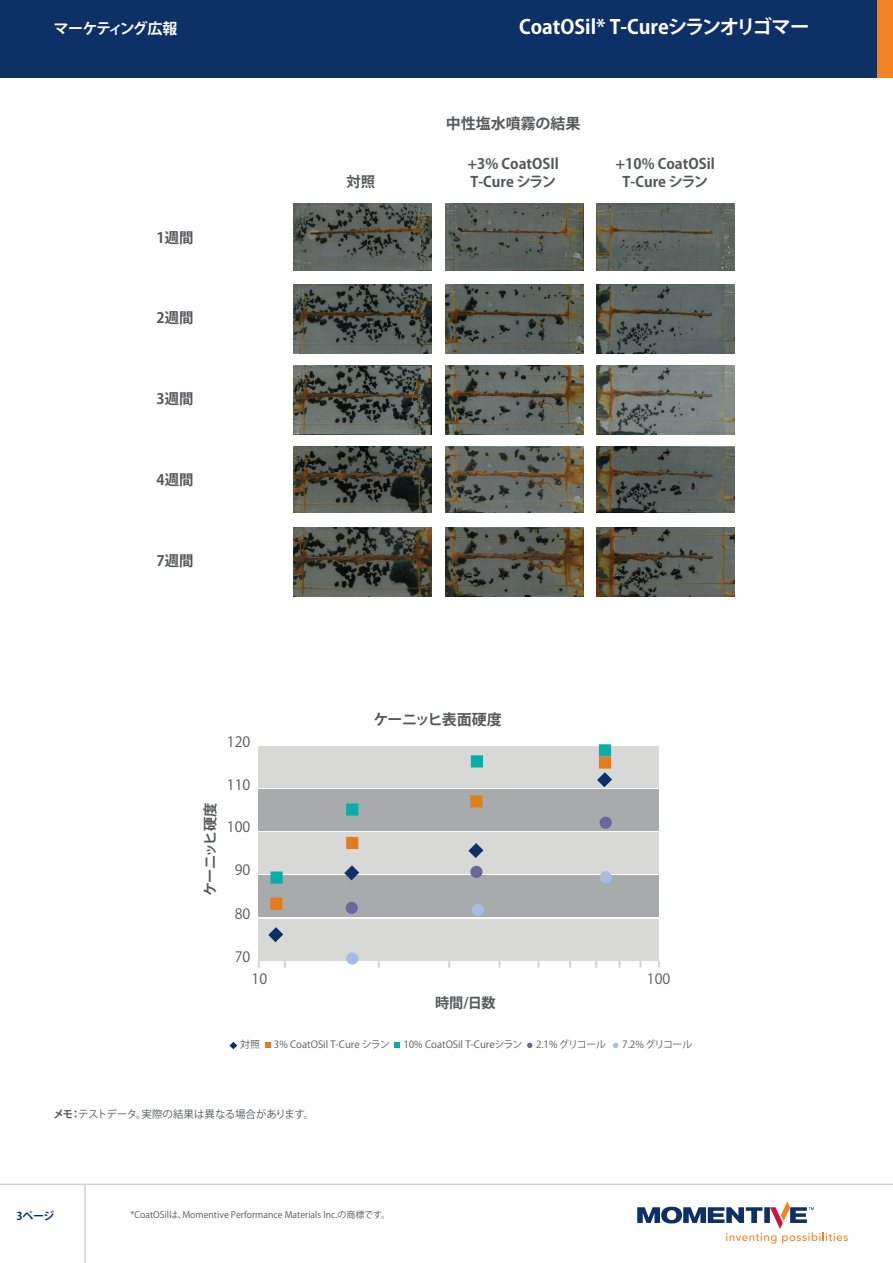
<style>
.page{position:relative;width:893px;height:1263px;background:#fff}
.page>*{position:absolute;margin:0;border:0;box-sizing:border-box;transform-origin:0 0}
.t1{font:700 19.5px "Koz Go Pro";color:#fff}
.t2{font:700 15px "Koz Go Pro";color:#55585b}
.t3{font:700 15px "Koz Go Pro";letter-spacing:-.045em;color:#55585b}
.t4{font:700 15px "Koz Go Pro";letter-spacing:-.075em;color:#fff}
.t5{font:700 14.4px "Koz Go Pro";color:#55585b}
.t6{font:14.1px "Koz Go Pro";color:#55585b}
.t7{font:700 14.1px "Koz Go Pro";letter-spacing:-.05em;color:#55585b}
.t8{font:700 10.95px "Koz Go Pro";color:#0d3166}
.t9{font:10.5px "Koz Go Pro";letter-spacing:-.015em;color:#55585b}
.t10{font:9.9px "Koz Go Pro";color:#55585b}
.t11{font:9px "Koz Go Pro";color:#55585b}
.s1{font-weight:700}
</style>
<div class="page">
<div style="left:258px;top:746px;width:401px;height:41px;background:#d8d9d7"></div>
<div style="left:258px;top:789px;width:401px;height:41px;background:#a8abac"></div>
<div style="left:258px;top:832px;width:401px;height:42px;background:#d8d9d7"></div>
<div style="left:258px;top:876px;width:401px;height:41px;background:#a8abac"></div>
<div style="left:258px;top:919px;width:401px;height:41px;background:#d8d9d7"></div>
<hr style="left:84px;top:1184px;width:2px;height:79px;background:#d1d2d4">
<hr style="left:0;top:1183px;width:893px;height:2px;background:#d1d2d4">
<svg style="left:637px;top:1201px;width:211px;height:42px"></svg>
<img style="left:445px;top:204px;width:138px;height:66px">
<img style="left:445px;top:285px;width:138px;height:69px">
<img style="left:445px;top:366px;width:138px;height:68px">
<img style="left:445px;top:446px;width:138px;height:67px">
<img style="left:445px;top:527px;width:138px;height:69px">
<img style="left:597px;top:204px;width:137px;height:66px">
<img style="left:597px;top:285px;width:137px;height:69px">
<img style="left:597px;top:366px;width:137px;height:68px">
<img style="left:597px;top:446px;width:137px;height:67px">
<img style="left:597px;top:527px;width:137px;height:69px">
<img style="left:294px;top:204px;width:138px;height:66px">
<img style="left:294px;top:285px;width:138px;height:69px">
<img style="left:294px;top:366px;width:138px;height:68px">
<img style="left:294px;top:446px;width:138px;height:67px">
<img style="left:294px;top:527px;width:138px;height:69px">
<svg style="left:229px;top:1041px;width:9px;height:9px"></svg>
<svg style="left:266px;top:1043px;width:5px;height:5px"></svg>
<svg style="left:394px;top:1043px;width:6px;height:5px"></svg>
<svg style="left:527px;top:1043px;width:5px;height:5px"></svg>
<svg style="left:613px;top:1043px;width:5px;height:5px"></svg>
<div style="left:600px;top:745px;width:10px;height:10px;background:#07ada7"></div>
<div style="left:599px;top:744px;width:12px;height:12px;border:2px solid #07ada7"></div>
<div style="left:600px;top:757px;width:10px;height:11px;background:#e37c1c"></div>
<div style="left:599px;top:756px;width:12px;height:13px;border:2px solid #e37c1c"></div>
<div style="left:272px;top:872px;width:10px;height:11px;background:#07ada7"></div>
<div style="left:270px;top:871px;width:13px;height:13px;border:2px solid #07ada7"></div>
<svg style="left:596px;top:772px;width:17px;height:16px"></svg>
<div style="left:347px;top:804px;width:10px;height:10px;background:#07ada7"></div>
<div style="left:346px;top:803px;width:12px;height:12px;border:2px solid #07ada7"></div>
<div style="left:472px;top:756px;width:10px;height:10px;background:#07ada7"></div>
<div style="left:471px;top:755px;width:12px;height:12px;border:2px solid #07ada7"></div>
<div style="left:347px;top:838px;width:10px;height:10px;background:#e37c1c"></div>
<div style="left:346px;top:837px;width:12px;height:12px;border:2px solid #e37c1c"></div>
<div style="left:471px;top:796px;width:10px;height:10px;background:#e37c1c"></div>
<div style="left:470px;top:795px;width:12px;height:12px;border:2px solid #e37c1c"></div>
<div style="left:271px;top:899px;width:10px;height:10px;background:#e37c1c"></div>
<div style="left:270px;top:898px;width:12px;height:12px;border:2px solid #e37c1c"></div>
<svg style="left:468px;top:843px;width:16px;height:15px"></svg>
<svg style="left:268px;top:927px;width:16px;height:15px"></svg>
<svg style="left:343px;top:865px;width:18px;height:16px"></svg>
<div style="left:601px;top:872px;width:10px;height:10px;background:#a4bee3;border-radius:50%"></div>
<div style="left:600px;top:871px;width:12px;height:12px;border:2px solid #a4bee3;border-radius:50%"></div>
<div style="left:347px;top:953px;width:10px;height:10px;background:#a4bee3;border-radius:50%"></div>
<div style="left:346px;top:952px;width:12px;height:12px;border:2px solid #a4bee3;border-radius:50%"></div>
<div style="left:473px;top:905px;width:10px;height:10px;background:#a4bee3;border-radius:50%"></div>
<div style="left:472px;top:904px;width:12px;height:12px;border:2px solid #a4bee3;border-radius:50%"></div>
<div style="left:471px;top:867px;width:10px;height:10px;background:#6b669e;border-radius:50%"></div>
<div style="left:470px;top:866px;width:12px;height:12px;border:2px solid #6b669e;border-radius:50%"></div>
<div style="left:601px;top:818px;width:10px;height:10px;background:#6b669e;border-radius:50%"></div>
<div style="left:600px;top:817px;width:12px;height:12px;border:2px solid #6b669e;border-radius:50%"></div>
<div style="left:347px;top:903px;width:10px;height:10px;background:#6b669e;border-radius:50%"></div>
<div style="left:346px;top:902px;width:12px;height:12px;border:2px solid #6b669e;border-radius:50%"></div>
<svg style="left:284px;top:960px;width:2px;height:8px"></svg>
<svg style="left:258px;top:960px;width:2px;height:8px"></svg>
<svg style="left:378px;top:960px;width:2px;height:8px"></svg>
<svg style="left:448px;top:960px;width:2px;height:8px"></svg>
<svg style="left:498px;top:960px;width:3px;height:8px"></svg>
<svg style="left:537px;top:960px;width:3px;height:8px"></svg>
<svg style="left:569px;top:960px;width:2px;height:8px"></svg>
<svg style="left:595px;top:960px;width:2px;height:8px"></svg>
<svg style="left:618px;top:960px;width:3px;height:8px"></svg>
<svg style="left:639px;top:960px;width:3px;height:8px"></svg>
<svg style="left:658px;top:960px;width:2px;height:8px"></svg>
<div style="left:0;top:0;width:893px;height:77px;background:#0d3166"></div>
<div style="left:877px;top:0;width:16px;height:77px;background:#f58220"></div>
<h2 class="t4" style="left:54px;top:19px;width:125px">マーケティング広報</h2>
<h1 class="t1" style="left:519px;top:15px;width:292px">CoatOSil* T-Cureシランオリゴマー</h1>
<h2 class="t2" style="left:446px;top:114px;width:136px">中性塩水噴霧の結果</h2>
<h3 class="t5" style="left:467px;top:154px;width:93px">+3% CoatOSIl</h3>
<h3 class="t5" style="left:615px;top:154px;width:101px">+10% CoatOSil</h3>
<h3 class="t5" style="left:157px;top:228px;width:39px">1週間</h3>
<h3 class="t5" style="left:157px;top:309px;width:39px">2週間</h3>
<h3 class="t5" style="left:157px;top:390px;width:39px">3週間</h3>
<h3 class="t5" style="left:157px;top:470px;width:39px">4週間</h3>
<h3 class="t5" style="left:157px;top:551px;width:39px">7週間</h3>
<h3 class="t5" style="left:347px;top:172px;width:30px">対照</h3>
<h3 class="t5" style="left:471px;top:172px;width:87px">T-Cure シラン</h3>
<h3 class="t5" style="left:623px;top:172px;width:87px">T-Cure シラン</h3>
<h3 class="t7" style="left:201px;top:896px;width:95px;rotate:-90deg">ケーニッヒ硬度</h3>
<h3 class="t6" style="left:227px;top:733px;width:25px">120</h3>
<h3 class="t6" style="left:227px;top:775px;width:25px">110</h3>
<h3 class="t6" style="left:227px;top:818px;width:25px">100</h3>
<h3 class="t6" style="left:235px;top:860px;width:17px">90</h3>
<h3 class="t6" style="left:235px;top:905px;width:17px">80</h3>
<h3 class="t6" style="left:235px;top:948px;width:17px">70</h3>
<h2 class="t3" style="left:373px;top:710px;width:130px">ケーニッヒ表面硬度</h2>
<h3 class="t6" style="left:252px;top:969px;width:17px">10</h3>
<h3 class="t6" style="left:647px;top:969px;width:25px">100</h3>
<h3 class="t7" style="left:435px;top:994px;width:62px">時間/日数</h3>
<p class="t10" style="left:240px;top:1038px;width:21px">対照</p>
<p class="t10" style="left:274px;top:1038px;width:117px">3% CoatOSil T-Cure シラン</p>
<p class="t10" style="left:403px;top:1038px;width:120px">10% CoatOSil T-Cureシラン</p>
<p class="t10" style="left:536px;top:1038px;width:72px">2.1% グリコール</p>
<p class="t10" style="left:622px;top:1038px;width:72px">7.2% グリコール</p>
<p class="t9" style="left:53px;top:1107px;width:263px"><span class="s1">メモ：</span>テストデータ。実際の結果は異なる場合があります。</p>
<p class="t8" style="left:16px;top:1209px;width:39px">3ページ</p>
<p class="t11" style="left:130px;top:1209px;width:261px">*CoatOSilは、Momentive Performance Materials Inc.の商標です。</p>
</div>
